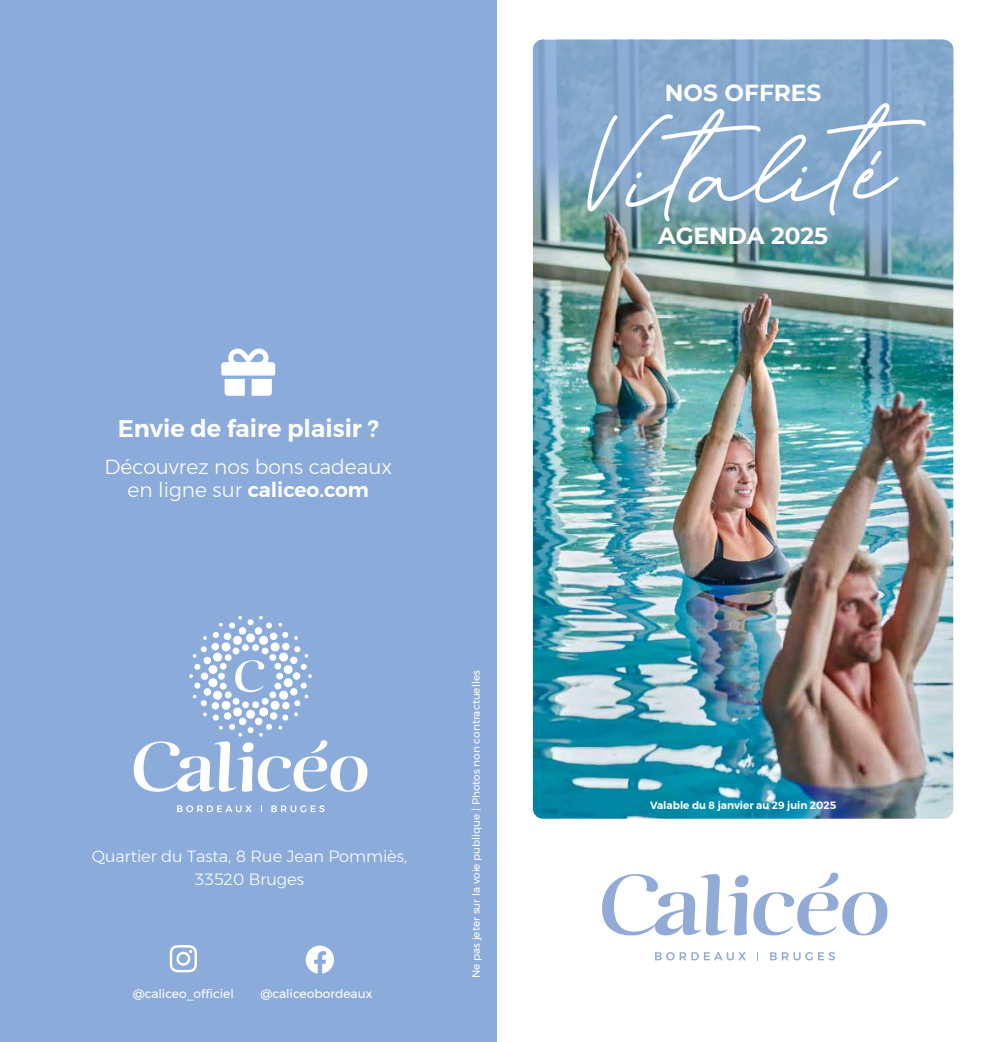
<style>
.page{position:relative;width:993px;height:1042px;background:#fff}
.page>*{position:absolute;margin:0;border:0;box-sizing:border-box;transform-origin:0 0}
.t1{font:83.65px "Caliceo Handscript";color:#fff}
.t2{font:600 24.15px "Montserrat";color:#fff}
.t3{font:700 23.28px "Montserrat";color:#fff}
.t4{font:300 20.3px/22.8px "Montserrat";color:#fff;text-align:center}
.t5{font:300 16.1px/23.1px "Montserrat";color:#fff;text-align:center}
.t6{font:12.25px "Montserrat";color:#fff}
.t7{font:10.5px "Montserrat";color:#fff}
.t8{font:600 10.5px "Montserrat";color:#fff}
.s1{font-weight:600}
</style>
<div class="page">
<div style="left:0;top:0;width:496px;height:1042px;background:#8bacdb"></div>
<img style="left:532px;top:40px;width:420px;height:779px">
<img style="left:532px;top:40px;width:420px;height:345px;border-radius:10px">
<svg style="left:602px;top:872px;width:285px;height:64px"></svg>
<svg style="left:655px;top:952px;width:90px;height:8px"></svg>
<svg style="left:770px;top:952px;width:64px;height:8px"></svg>
<svg style="left:170px;top:945px;width:27px;height:27px"></svg>
<svg style="left:221px;top:348px;width:54px;height:48px"></svg>
<svg style="left:177px;top:805px;width:74px;height:7px"></svg>
<svg style="left:271px;top:805px;width:53px;height:7px"></svg>
<svg style="left:134px;top:615px;width:233px;height:177px"></svg>
<svg style="left:306px;top:945px;width:28px;height:28px"></svg>
<h2 class="t2" style="left:118px;top:410px;width:262px">Envie de faire plaisir ?</h2>
<h3 class="t4" style="left:104px;top:455px;width:289px">Découvrez nos bons cadeaux en ligne sur <span class="s1">caliceo.com</span></h3>
<h3 class="t5" style="left:92px;top:844px;width:317px">Quartier du Tasta, 8 Rue Jean Pommiès,<br>33520 Bruges</h3>
<p class="t6" style="left:133px;top:984px;width:103px">@caliceo_officiel</p>
<p class="t6" style="left:260px;top:984px;width:113px">@caliceobordeaux</p>
<p class="t7" style="left:468px;top:978px;width:310px;rotate:-90deg">Ne pas jeter sur la voie publique | Photos non contractuelles</p>
<h3 class="t3" style="left:664px;top:76px;width:158px">NOS OFFRES</h3>
<h1 class="t1" style="left:580px;top:137px;width:323px;rotate:-2deg">Vitalité</h1>
<h3 class="t3" style="left:658px;top:219px;width:171px">AGENDA 2025</h3>
<p class="t8" style="left:649px;top:797px;width:188px">Valable du 8 janvier au 29 juin 2025</p>
</div>
